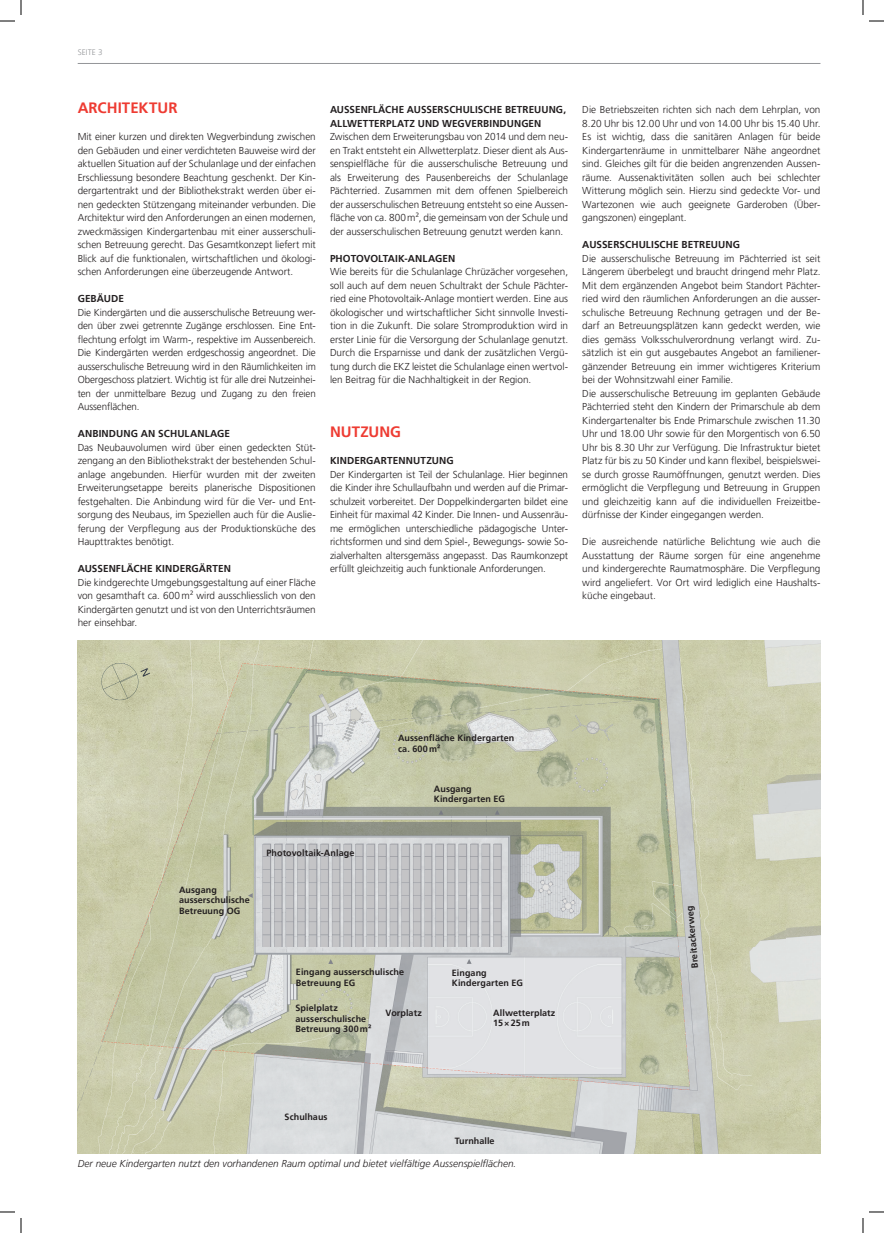
<style>
.page{position:relative;width:884px;height:1233px;background:#fff}
.page>*{position:absolute;margin:0;border:0;box-sizing:border-box;transform-origin:0 0}
.t1{font:700 15px "Frutiger LT Pro";color:#ee3b32}
.t2{font:300 10px/13.5px "Frutiger LT Pro";letter-spacing:-.005em;color:#231f20;text-align:justify}
.t3{font:700 10px/13.5px "Frutiger LT Pro";letter-spacing:.01em;color:#231f20}
.t4{font:italic 300 10px "Frutiger LT Pro";color:#231f20}
.t5{font:700 9.1px "Frutiger LT Pro";color:#231f20}
.t6{font:700 9px/10.5px "Frutiger LT Pro";letter-spacing:.01em;color:#231f20}
.t7{font:300 8px "Frutiger LT Pro";letter-spacing:.015em;color:#939598}
</style>
<div class="page">
<hr style="left:78px;top:63px;width:742px;height:1px;background:#939598">
<img style="left:78px;top:640px;width:742px;height:513px">
<svg style="left:0;top:1211px;width:15px;height:1px"></svg>
<svg style="left:869px;top:1211px;width:15px;height:1px"></svg>
<svg style="left:0;top:0;width:22px;height:22px"></svg>
<svg style="left:20px;top:1218px;width:2px;height:15px"></svg>
<svg style="left:862px;top:0;width:22px;height:22px"></svg>
<svg style="left:862px;top:1218px;width:2px;height:15px"></svg>
<p class="t7" style="left:78px;top:48px;width:26px">SEITE 3</p>
<h1 class="t1" style="left:78px;top:99px;width:101px">ARCHITEKTUR</h1>
<p class="t2" style="left:78px;top:130px;width:240px">Mit einer kurzen und direkten Wegverbindung zwischen den Gebäuden und einer verdichteten Bauweise wird der aktuellen Situation auf der Schulanlage und der einfachen Erschliessung besondere Beachtung geschenkt. Der Kin&shy;dergartentrakt und der Bibliothekstrakt werden über ei&shy;nen gedeckten Stützengang miteinander verbunden. Die Architektur wird den Anforderungen an einen modernen, zweckmässigen Kindergartenbau mit einer ausserschuli&shy;schen Betreuung gerecht. Das Gesamtkonzept liefert mit Blick auf die funktionalen, wirtschaftlichen und ökologi&shy;schen Anforderungen eine überzeugende Antwort.</p>
<p class="t3" style="left:78px;top:292px;width:48px">GEBÄUDE</p>
<p class="t2" style="left:78px;top:306px;width:240px">Die Kindergärten und die ausserschulische Betreuung wer&shy;den über zwei getrennte Zugänge erschlossen. Eine Ent&shy;flechtung erfolgt im Warm-, respektive im Aussenbereich.<br>Die Kindergärten werden erdgeschossig angeordnet. Die ausserschulische Betreuung wird in den Räumlichkeiten im Obergeschoss platziert. Wichtig ist für alle drei Nutzeinhei&shy;ten der unmittelbare Bezug und Zugang zu den freien Aussenflächen.</p>
<p class="t3" style="left:78px;top:427px;width:154px">ANBINDUNG AN SCHULANLAGE</p>
<p class="t2" style="left:78px;top:441px;width:240px">Das Neubauvolumen wird über einen gedeckten Stüt&shy;zengang an den Bibliothekstrakt der bestehenden Schul&shy;anlage angebunden. Hierfür wurden mit der zweiten Erweiterungsetappe bereits planerische Dispositionen festgehalten. Die Anbindung wird für die Ver- und Ent&shy;sorgung des Neubaus, im Speziellen auch für die Auslie&shy;ferung der Verpflegung aus der Produktionsküche des Haupttraktes benötigt.</p>
<p class="t3" style="left:78px;top:562px;width:155px">AUSSENFLÄCHE KINDERGÄRTEN</p>
<p class="t2" style="left:78px;top:576px;width:240px">Die kindgerechte Umgebungsgestaltung auf einer Fläche von gesamthaft ca. 600 m² wird ausschliesslich von den Kindergärten genutzt und ist von den Unterrichtsräumen her einsehbar.</p>
<p class="t3" style="left:330px;top:103px;width:238px">AUSSENFLÄCHE AUSSERSCHULISCHE BETREUUNG,<br>ALLWETTERPLATZ UND WEGVERBINDUNGEN</p>
<p class="t2" style="left:330px;top:130px;width:240px">Zwischen dem Erweiterungsbau von 2014 und dem neu&shy;en Trakt entsteht ein Allwetterplatz. Dieser dient als Aus&shy;senspielfläche für die ausserschulische Betreuung und als Erweiterung des Pausenbereichs der Schulanlage Pächterried. Zusammen mit dem offenen Spielbereich der ausserschulischen Betreuung entsteht so eine Aussen&shy;fläche von ca. 800 m², die gemeinsam von der Schule und der ausserschulischen Betreuung genutzt werden kann.</p>
<p class="t3" style="left:330px;top:252px;width:127px">PHOTOVOLTAIK-ANLAGEN</p>
<p class="t2" style="left:330px;top:265px;width:240px">Wie bereits für die Schulanlage Chrüzächer vorgesehen, soll auch auf dem neuen Schultrakt der Schule Pächter&shy;ried eine Photovoltaik-Anlage montiert werden. Eine aus ökologischer und wirtschaftlicher Sicht sinnvolle Investi&shy;tion in die Zukunft. Die solare Stromproduktion wird in erster Linie für die Versorgung der Schulanlage genutzt.<br>Durch die Ersparnisse und dank der zusätzlichen Vergü&shy;tung durch die EKZ leistet die Schulanlage einen wertvol&shy;len Beitrag für die Nachhaltigkeit in der Region.</p>
<h1 class="t1" style="left:330px;top:423px;width:73px">NUTZUNG</h1>
<p class="t3" style="left:330px;top:454px;width:125px">KINDERGARTENNUTZUNG</p>
<p class="t2" style="left:330px;top:468px;width:240px">Der Kindergarten ist Teil der Schulanlage. Hier beginnen die Kinder ihre Schullaufbahn und werden auf die Primar&shy;schulzeit vorbereitet. Der Doppelkindergarten bildet eine Einheit für maximal 42 Kinder. Die Innen- und Aussenräu&shy;me ermöglichen unterschiedliche pädagogische Unter&shy;richtsformen und sind dem Spiel-, Bewegungs- sowie So&shy;zialverhalten altersgemäss angepasst. Das Raumkonzept erfüllt gleichzeitig auch funktionale Anforderungen.</p>
<p class="t2" style="left:582px;top:103px;width:240px">Die Betriebszeiten richten sich nach dem Lehrplan, von 8.20 Uhr bis 12.00 Uhr und von 14.00 Uhr bis 15.40 Uhr.<br>Es ist wichtig, dass die sanitären Anlagen für beide Kindergartenräume in unmittelbarer Nähe angeordnet sind. Gleiches gilt für die beiden angrenzenden Aussen&shy;räume. Aussenaktivitäten sollen auch bei schlechter Witterung möglich sein. Hierzu sind gedeckte Vor- und Wartezonen wie auch geeignete Garderoben (Über&shy;gangszonen) eingeplant.</p>
<p class="t3" style="left:582px;top:238px;width:159px">AUSSERSCHULISCHE BETREUUNG</p>
<p class="t2" style="left:582px;top:252px;width:240px;text-align:left">Die ausserschulische Betreuung im Pächterried ist seit Längerem überbelegt und braucht dringend mehr Platz.<br>Mit dem ergänzenden Angebot beim Standort Pächter&shy;ried wird den räumlichen Anforderungen an die ausser&shy;schulische Betreuung Rechnung getragen und der Be&shy;darf an Betreuungsplätzen kann gedeckt werden, wie dies gemäss Volksschulverordnung verlangt wird. Zu&shy;sätzlich ist ein gut ausgebautes Angebot an familiener&shy;gänzender Betreuung ein immer wichtigeres Kriterium bei der Wohnsitzwahl einer Familie.<br>Die ausserschulische Betreuung im geplanten Gebäude Pächterried steht den Kindern der Primarschule ab dem Kindergartenalter bis Ende Primarschule zwischen 11.30<br>Uhr und 18.00 Uhr sowie für den Morgentisch von 6.50<br>Uhr bis 8.30 Uhr zur Verfügung. Die Infrastruktur bietet Platz für bis zu 50 Kinder und kann flexibel, beispielswei&shy;se durch grosse Raumöffnungen, genutzt werden. Dies ermöglicht die Verpflegung und Betreuung in Gruppen und gleichzeitig kann auf die individuellen Freizeitbe&shy;dürfnisse der Kinder eingegangen werden.</p>
<p class="t2" style="left:582px;top:535px;width:240px">Die ausreichende natürliche Belichtung wie auch die Ausstattung der Räume sorgen für eine angenehme und kindergerechte Raumatmosphäre. Die Verpflegung wird angeliefert. Vor Ort wird lediglich eine Haushalts&shy;küche eingebaut.</p>
<p class="t6" style="left:179px;top:884px;width:72px">Ausgang ausserschulische<br>Betreuung OG</p>
<p class="t6" style="left:266px;top:847px;width:89px">Photovoltaik-Anlage</p>
<p class="t6" style="left:398px;top:733px;width:118px">Aussenfläche Kindergarten ca. 600 m²</p>
<p class="t6" style="left:434px;top:783px;width:73px">Ausgang<br>Kindergarten EG</p>
<p class="t6" style="left:296px;top:966px;width:110px">Eingang ausserschulische<br>Betreuung EG</p>
<p class="t6" style="left:386px;top:1007px;width:38px">Vorplatz</p>
<p class="t6" style="left:296px;top:1003px;width:77px">Spielplatz ausserschulische<br>Betreuung 300 m²</p>
<p class="t6" style="left:452px;top:967px;width:73px">Eingang<br>Kindergarten EG</p>
<p class="t6" style="left:493px;top:1007px;width:64px">Allwetterplatz<br>15 × 25 m</p>
<p class="t6" style="left:285px;top:1111px;width:44px">Schulhaus</p>
<p class="t6" style="left:455px;top:1135px;width:41px">Turnhalle</p>
<p class="t4" style="left:78px;top:1157px;width:440px">Der neue Kindergarten nutzt den vorhandenen Raum optimal und bietet vielfältige Aussenspielflächen.</p>
<p class="t5" style="left:690px;top:968px;width:64px;rotate:-95deg">Breitackerweg</p>
</div>
